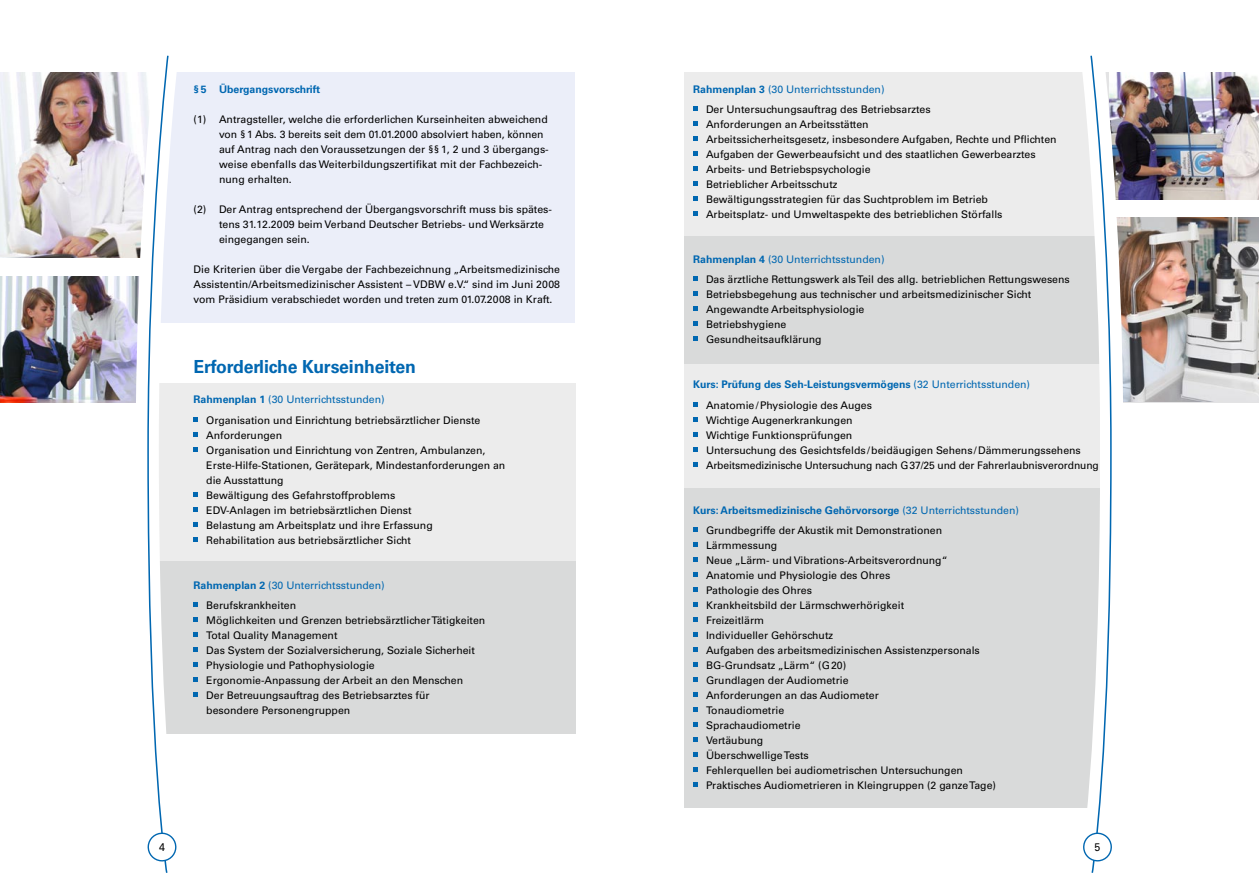
<style>
.page{position:relative;width:1259px;height:893px;background:#fff}
.page>*{position:absolute;margin:0;border:0;box-sizing:border-box;transform-origin:0 0}
.t1{font:700 18px "Univers";letter-spacing:-.01em;color:#0067b1}
.t2{font:11.1px "Univers";color:#000;scale:.95 1}
.t3{font:10.5px/15px "Univers";color:#000}
.t4{font:700 10.5px/20.2px "Univers";color:#0067b1}
.t5{font:10.5px/20.2px "Univers";color:#0067b1}
.s1{font-weight:700;color:#0067b1}
.s2{color:#0067b1}
.s3{font-weight:700}
.s4{color:#000}
.s5{font-weight:400}
.s6{font-weight:400;color:#000}
</style>
<div class="page">
<img style="left:1134px;top:218px;width:125px;height:184px">
<img style="left:1134px;top:72px;width:125px;height:127px">
<img style="left:0;top:72px;width:124px;height:186px">
<img style="left:0;top:276px;width:124px;height:127px">
<div style="left:684px;top:72px;width:415px;height:736px;background:#ececec"></div>
<div style="left:684px;top:488px;width:415px;height:320px;background:#d9dada"></div>
<div style="left:684px;top:236px;width:415px;height:127px;background:#d9dada"></div>
<div style="left:150px;top:383px;width:425px;height:350px;background:#ececec"></div>
<div style="left:150px;top:561px;width:425px;height:172px;background:#d9dada"></div>
<div style="left:159px;top:72px;width:416px;height:251px;background:#ebeef9"></div>
<svg style="left:193px;top:417px;width:5px;height:4px"></svg>
<svg style="left:193px;top:432px;width:5px;height:4px"></svg>
<svg style="left:193px;top:447px;width:5px;height:4px"></svg>
<svg style="left:193px;top:492px;width:5px;height:4px"></svg>
<svg style="left:193px;top:507px;width:5px;height:4px"></svg>
<svg style="left:193px;top:522px;width:5px;height:4px"></svg>
<svg style="left:193px;top:537px;width:5px;height:4px"></svg>
<svg style="left:193px;top:602px;width:5px;height:5px"></svg>
<svg style="left:193px;top:617px;width:5px;height:5px"></svg>
<svg style="left:193px;top:632px;width:5px;height:5px"></svg>
<svg style="left:193px;top:647px;width:5px;height:5px"></svg>
<svg style="left:193px;top:662px;width:5px;height:5px"></svg>
<svg style="left:193px;top:677px;width:5px;height:5px"></svg>
<svg style="left:193px;top:692px;width:5px;height:5px"></svg>
<svg style="left:693px;top:106px;width:5px;height:5px"></svg>
<svg style="left:693px;top:121px;width:5px;height:5px"></svg>
<svg style="left:693px;top:136px;width:5px;height:5px"></svg>
<svg style="left:693px;top:151px;width:5px;height:5px"></svg>
<svg style="left:693px;top:166px;width:5px;height:5px"></svg>
<svg style="left:693px;top:181px;width:5px;height:5px"></svg>
<svg style="left:693px;top:196px;width:5px;height:5px"></svg>
<svg style="left:693px;top:211px;width:5px;height:5px"></svg>
<svg style="left:693px;top:276px;width:5px;height:5px"></svg>
<svg style="left:693px;top:291px;width:5px;height:5px"></svg>
<svg style="left:693px;top:306px;width:5px;height:5px"></svg>
<svg style="left:693px;top:321px;width:5px;height:5px"></svg>
<svg style="left:693px;top:336px;width:5px;height:5px"></svg>
<svg style="left:693px;top:402px;width:5px;height:4px"></svg>
<svg style="left:693px;top:417px;width:5px;height:4px"></svg>
<svg style="left:693px;top:432px;width:5px;height:4px"></svg>
<svg style="left:693px;top:447px;width:5px;height:4px"></svg>
<svg style="left:693px;top:462px;width:5px;height:4px"></svg>
<svg style="left:693px;top:527px;width:5px;height:5px"></svg>
<svg style="left:693px;top:542px;width:5px;height:5px"></svg>
<svg style="left:693px;top:557px;width:5px;height:5px"></svg>
<svg style="left:693px;top:572px;width:5px;height:5px"></svg>
<svg style="left:693px;top:587px;width:5px;height:5px"></svg>
<svg style="left:693px;top:602px;width:5px;height:5px"></svg>
<svg style="left:693px;top:617px;width:5px;height:5px"></svg>
<svg style="left:693px;top:632px;width:5px;height:5px"></svg>
<svg style="left:693px;top:647px;width:5px;height:5px"></svg>
<svg style="left:693px;top:662px;width:5px;height:5px"></svg>
<svg style="left:693px;top:677px;width:5px;height:5px"></svg>
<svg style="left:693px;top:692px;width:5px;height:5px"></svg>
<svg style="left:693px;top:707px;width:5px;height:5px"></svg>
<svg style="left:693px;top:722px;width:5px;height:5px"></svg>
<svg style="left:693px;top:737px;width:5px;height:5px"></svg>
<svg style="left:693px;top:752px;width:5px;height:5px"></svg>
<svg style="left:693px;top:767px;width:5px;height:5px"></svg>
<svg style="left:693px;top:782px;width:5px;height:5px"></svg>
<svg style="left:124px;top:72px;width:67px;height:778px"></svg>
<svg style="left:147px;top:55px;width:29px;height:818px"></svg>
<img style="left:1068px;top:72px;width:66px;height:331px">
<svg style="left:1083px;top:55px;width:29px;height:818px"></svg>
<p class="t4" style="left:193px;top:79px;width:128px">§5 Übergangsvorschrift</p>
<p class="t3" style="left:219px;top:112px;width:331px;text-indent:-26px">(1) Antragsteller, welche die erforderlichen Kurseinheiten abweichend von §1 Abs. 3 bereits seit dem 01.01.2000 absolviert haben, können auf Antrag nach den Voraussetzungen der §§1, 2 und 3 übergangs&shy;weise ebenfalls das Weiterbildungszertifikat mit der Fachbezeich&shy;nung erhalten.</p>
<p class="t3" style="left:219px;top:202px;width:334px;text-indent:-26px">(2) Der Antrag entsprechend der Übergangsvorschrift muss bis spätes&shy;tens 31.12.2009 beim Verband Deutscher Betriebs- und Werksärzte eingegangen sein.</p>
<p class="t3" style="left:193px;top:262px;width:368px;text-align:justify">Die Kriterien über die Vergabe der Fachbezeichnung „Arbeitsmedizinische Assistentin/Arbeitsmedizinischer Assistent – VDBW e.V.“ sind im Juni 2008 vom Präsidium verabschiedet worden und treten zum 01.07.2008 in Kraft.</p>
<h1 class="t1" style="left:193px;top:357px;width:224px">Erforderliche Kurseinheiten</h1>
<p class="t3" style="left:206px;top:390px;width:276px;line-height:20.2px;text-indent:-13px"><span class="s1">Rahmenplan 1</span> <span class="s2">(30 Unterrichtsstunden)<br></span>Organisation und Einrichtung betriebsärztlicher Dienste</p>
<p class="t3" style="left:206px;top:428px;width:300px">Anforderungen<br>Organisation und Einrichtung von Zentren, Ambulanzen, Erste-Hilfe-Stationen, Gerätepark, Mindestanforderungen an die Ausstattung<br>Bewältigung des Gefahrstoffproblems<br>EDV-Anlagen im betriebsärztlichen Dienst<br>Belastung am Arbeitsplatz und ihre Erfassung<br>Rehabilitation aus betriebsärztlicher Sicht</p>
<p class="t5" style="left:206px;top:575px;width:180px;text-indent:-13px"><span class="s3">Rahmenplan 2</span> (30 Unterrichtsstunden)<br><span class="s4">Berufskrankheiten</span></p>
<p class="t3" style="left:206px;top:613px;width:281px">Möglichkeiten und Grenzen betriebsärztlicher Tätigkeiten Total Quality Management<br>Das System der Sozialversicherung, Soziale Sicherheit Physiologie und Pathophysiologie Ergonomie-Anpassung der Arbeit an den Menschen<br>Der Betreuungsauftrag des Betriebsarztes für<br>besondere Personengruppen</p>
<p class="t3" style="left:706px;top:79px;width:226px;line-height:20.2px;text-indent:-13px"><span class="s1">Rahmenplan 3</span> <span class="s2">(30 Unterrichtsstunden)<br></span>Der Untersuchungsauftrag des Betriebsarztes</p>
<p class="t3" style="left:706px;top:117px;width:352px">Anforderungen an Arbeitsstätten<br>Arbeitssicherheitsgesetz, insbesondere Aufgaben, Rechte und Pflichten Aufgaben der Gewerbeaufsicht und des staatlichen Gewerbearztes Arbeits- und Betriebspsychologie<br>Betrieblicher Arbeitsschutz<br>Bewältigungsstrategien für das Suchtproblem im Betrieb<br>Arbeitsplatz- und Umweltaspekte des betrieblichen Störfalls</p>
<p class="t3" style="left:706px;top:249px;width:365px;line-height:20.2px;text-indent:-13px"><span class="s1">Rahmenplan 4</span> <span class="s2">(30 Unterrichtsstunden)<br></span>Das ärztliche Rettungswerk als Teil des allg. betrieblichen Rettungswesens</p>
<p class="t3" style="left:706px;top:287px;width:327px">Betriebsbegehung aus technischer und arbeitsmedizinischer Sicht Angewandte Arbeitsphysiologie<br>Betriebshygiene<br>Gesundheitsaufklärung</p>
<p class="t4" style="left:706px;top:375px;width:325px;text-indent:-13px">Kurs: Prüfung des Seh-Leistungsvermögens <span class="s5">(32 Unterrichtsstunden)<br></span><span class="s6">Anatomie/Physiologie des Auges</span></p>
<p class="t3" style="left:706px;top:413px;width:394px">Wichtige Augenerkrankungen<br>Wichtige Funktionsprüfungen<br>Untersuchung des Gesichtsfelds/beidäugigen Sehens /Dämmerungssehens Arbeitsmedizinische Untersuchung nach G37/25 und der Fahrerlaubnisverordnung</p>
<p class="t3" style="left:706px;top:500px;width:314px;line-height:20.2px;text-indent:-13px"><span class="s1">Kurs: Arbeitsmedizinische Gehörvorsorge</span> <span class="s2">(32 Unterrichtsstunden)<br></span>Grundbegriffe der Akustik mit Demonstrationen</p>
<p class="t3" style="left:706px;top:538px;width:291px">Lärmmessung<br>Neue „Lärm- und Vibrations-Arbeitsverordnung“<br>Anatomie und Physiologie des Ohres<br>Pathologie des Ohres<br>Krankheitsbild der Lärmschwerhörigkeit<br>Freizeitlärm<br>Individueller Gehörschutz<br>Aufgaben des arbeitsmedizinischen Assistenzpersonals<br>BG-Grundsatz „Lärm“ (G20)<br>Grundlagen der Audiometrie<br>Anforderungen an das Audiometer<br>Tonaudiometrie<br>Sprachaudiometrie<br>Vertäubung<br>Überschwellige Tests<br>Fehlerquellen bei audiometrischen Untersuchungen<br>Praktisches Audiometrieren in Kleingruppen (2 ganze Tage)</p>
<p class="t2" style="left:159px;top:840px;width:8px">4</p>
<p class="t2" style="left:1094px;top:840px;width:8px">5</p>
</div>
